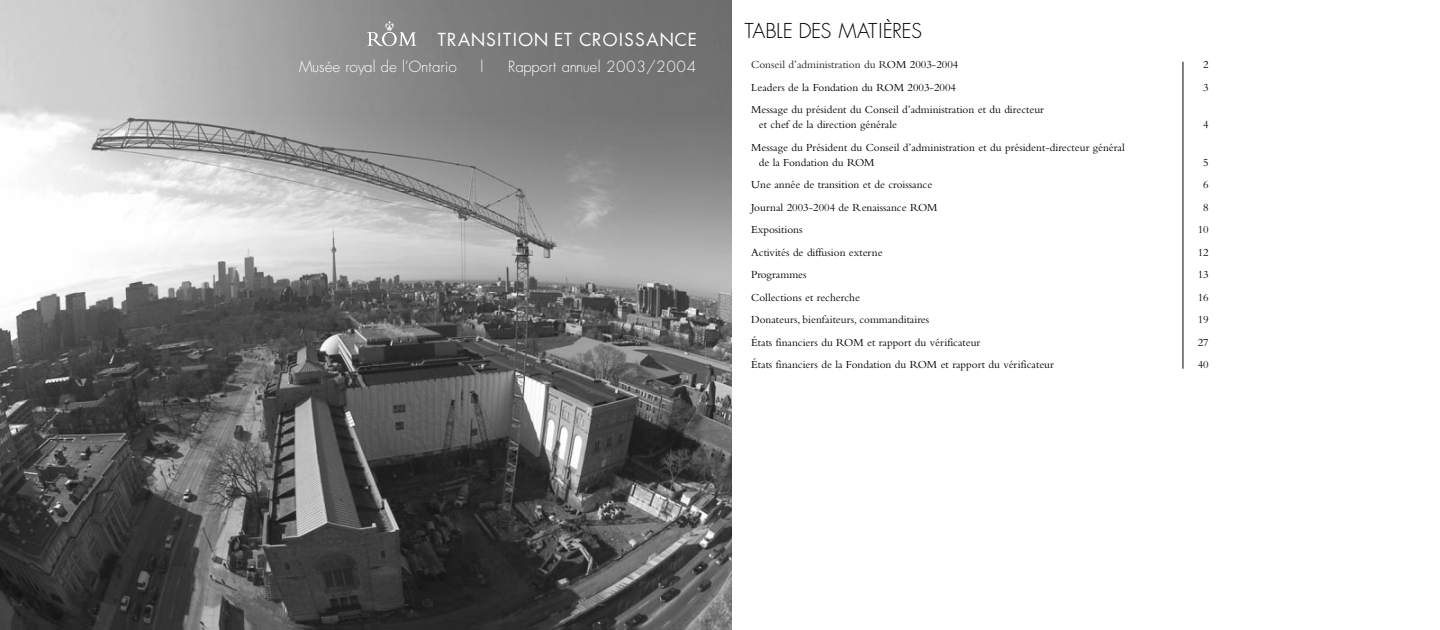
<style>
.page{position:relative;width:1440px;height:630px;background:#fff}
.page>*{position:absolute;margin:0;border:0;box-sizing:border-box;transform-origin:0 0}
.t1{font:300 20px "Futura ICG";color:#000}
.t2{font:17.5px "Futura ICG";letter-spacing:.065em;color:#fff}
.t3{font:300 15px "Futura ICG";color:#fff}
.t4{font:11.25px/15px "Bembo";color:#000}
.t5{font:11.25px "Bembo";color:#231f20}
.s1{color:#000}
</style>
<div class="page">
<img style="left:0;top:0;width:731px;height:630px">
<svg style="left:367px;top:21px;width:50px;height:26px"></svg>
<hr style="left:1183px;top:62px;width:1px;height:307px;background:#000">
<h2 class="t2" style="left:437px;top:32px;width:261px">TRANSITION ET CROISSANCE</h2>
<h3 class="t3" style="left:299px;top:59px;width:160px">Musée royal de l’Ontario</h3>
<h3 class="t3" style="left:480px;top:59px;width:5px">l</h3>
<h3 class="t3" style="left:508px;top:59px;width:189px">Rapport annuel 2003/2004</h3>
<h1 class="t1" style="left:744px;top:22px;width:180px">TABLE DES MATIÈRES</h1>
<p class="t5" style="left:751px;top:61px;width:209px">Conseil d’administration du R<span class="s1">OM 2003-2004</span></p>
<p class="t4" style="left:1203px;top:58px;width:7px">2</p>
<p class="t4" style="left:751px;top:81px;width:206px">Leaders de la Fondation du ROM 2003-2004</p>
<p class="t4" style="left:1203px;top:81px;width:7px">3</p>
<p class="t4" style="left:759px;top:103px;width:287px;text-indent:-8px">Message du président du Conseil d’administration et du directeur et chef de la direction générale</p>
<p class="t4" style="left:1203px;top:118px;width:7px">4</p>
<p class="t4" style="left:759px;top:141px;width:368px;text-indent:-8px">Message du Président du Conseil d’administration et du président-directeur général de la Fondation du ROM</p>
<p class="t4" style="left:1203px;top:156px;width:7px">5</p>
<p class="t4" style="left:751px;top:178px;width:183px">Une année de transition et de croissance</p>
<p class="t4" style="left:1203px;top:178px;width:7px">6</p>
<p class="t4" style="left:751px;top:201px;width:188px">Journal 2003-2004 de Renaissance ROM</p>
<p class="t4" style="left:1203px;top:201px;width:7px">8</p>
<p class="t4" style="left:751px;top:223px;width:53px">Expositions</p>
<p class="t4" style="left:1198px;top:223px;width:13px">10</p>
<p class="t4" style="left:751px;top:246px;width:133px">Activités de diffusion externe</p>
<p class="t4" style="left:1198px;top:246px;width:13px">12</p>
<p class="t4" style="left:751px;top:268px;width:57px">Programmes</p>
<p class="t4" style="left:1198px;top:268px;width:13px">13</p>
<p class="t4" style="left:751px;top:291px;width:110px">Collections et recherche</p>
<p class="t4" style="left:1198px;top:291px;width:13px">16</p>
<p class="t4" style="left:751px;top:313px;width:179px">Donateurs, bienfaiteurs, commanditaires</p>
<p class="t4" style="left:1198px;top:313px;width:13px">19</p>
<p class="t4" style="left:751px;top:336px;width:231px">États financiers du ROM et rapport du vérificateur</p>
<p class="t4" style="left:1198px;top:336px;width:13px">27</p>
<p class="t4" style="left:751px;top:358px;width:304px">États financiers de la Fondation du ROM et rapport du vérificateur</p>
<p class="t4" style="left:1198px;top:358px;width:13px">40</p>
</div>
